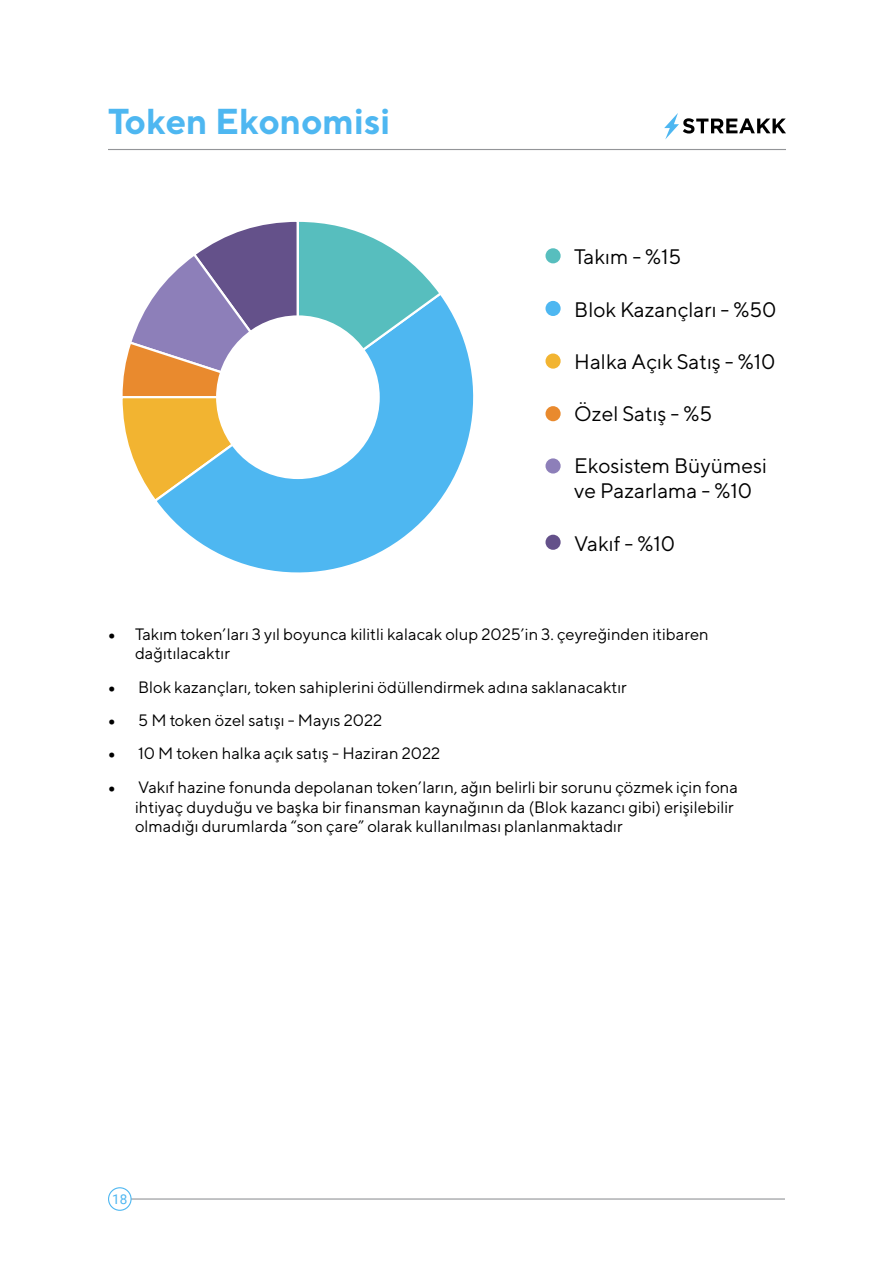
<style>
.page{position:relative;width:893px;height:1263px;background:#fff}
.page>*{position:absolute;margin:0;border:0;box-sizing:border-box;transform-origin:0 0}
.t1{font:700 36px "TT Norms";color:#4eb7f1}
.t2{font:21px/25.2px "TT Norms";color:#000}
.t3{font:16.5px/19.8px "TT Norms";color:#000}
.t4{font:13.5px "Roboto";color:#4eb7f1}
.s1{font-weight:900}
</style>
<div class="page">
<hr style="left:119px;top:1198px;width:666px;height:1px;background:#939598">
<div style="left:109px;top:1188px;width:22px;height:22px;background:#fff;border-radius:50%"></div>
<div style="left:108px;top:1187px;width:24px;height:24px;border:1px solid #4eb7f1;border-radius:50%"></div>
<svg style="left:664px;top:113px;width:122px;height:26px"></svg>
<hr style="left:108px;top:149px;width:678px;height:1px;background:#939598">
<svg style="left:159px;top:300px;width:315px;height:273px"></svg>
<svg style="left:122px;top:221px;width:322px;height:283px"></svg>
<div style="left:216px;top:315px;width:164px;height:164px;background:#fff;border-radius:50%"></div>
<div style="left:545px;top:248px;width:16px;height:15px;background:#57bebe;border-radius:50%"></div>
<svg style="left:545px;top:353px;width:16px;height:16px"></svg>
<div style="left:545px;top:301px;width:16px;height:15px;background:#4eb7f1;border-radius:50%"></div>
<div style="left:545px;top:406px;width:16px;height:15px;background:#e98a2e;border-radius:50%"></div>
<div style="left:545px;top:535px;width:16px;height:15px;background:#64518a;border-radius:50%"></div>
<div style="left:545px;top:458px;width:16px;height:15px;background:#8d7fb9;border-radius:50%"></div>
<h1 class="t1" style="left:108px;top:100px;width:284px">Token Ekonomisi</h1>
<p class="t2" style="left:574px;top:244px;width:109px">Takım - %15</p>
<p class="t2" style="left:574px;top:297px;width:204px">Blok Kazançları - %50</p>
<p class="t2" style="left:574px;top:349px;width:203px">Halka Açık Satış - %10</p>
<p class="t2" style="left:574px;top:401px;width:140px">Özel Satış - %5</p>
<p class="t2" style="left:574px;top:453px;width:194px">Ekosistem Büyümesi ve Pazarlama - %10</p>
<p class="t2" style="left:574px;top:531px;width:102px">Vakıf - %10</p>
<p class="t3" style="left:135px;top:624px;width:575px;text-indent:-27px"><span class="s1">•</span> Takım token’ları 3 yıl boyunca kilitli kalacak olup 2025’in 3. çeyreğinden itibaren dağıtılacaktır</p>
<p class="t3" style="left:108px;top:677px;width:520px"><span class="s1">•</span> Blok kazançları, token sahiplerini ödüllendirmek adına saklanacaktır</p>
<p class="t3" style="left:108px;top:710px;width:276px"><span class="s1">•</span> 5 M token özel satışı - Mayıs 2022</p>
<p class="t3" style="left:108px;top:744px;width:334px"><span class="s1">•</span> 10 M token halka açık satış - Haziran 2022</p>
<p class="t3" style="left:135px;top:777px;width:605px;text-indent:-27px"><span class="s1">•</span> Vakıf hazine fonunda depolanan token’ların, ağın belirli bir sorunu çözmek için fona ihtiyaç duyduğu ve başka bir finansman kaynağının da (Blok kazancı gibi) erişilebilir olmadığı durumlarda “son çare” olarak kullanılması planlanmaktadır</p>
<p class="t4" style="left:112px;top:1191px;width:17px">18</p>
</div>
